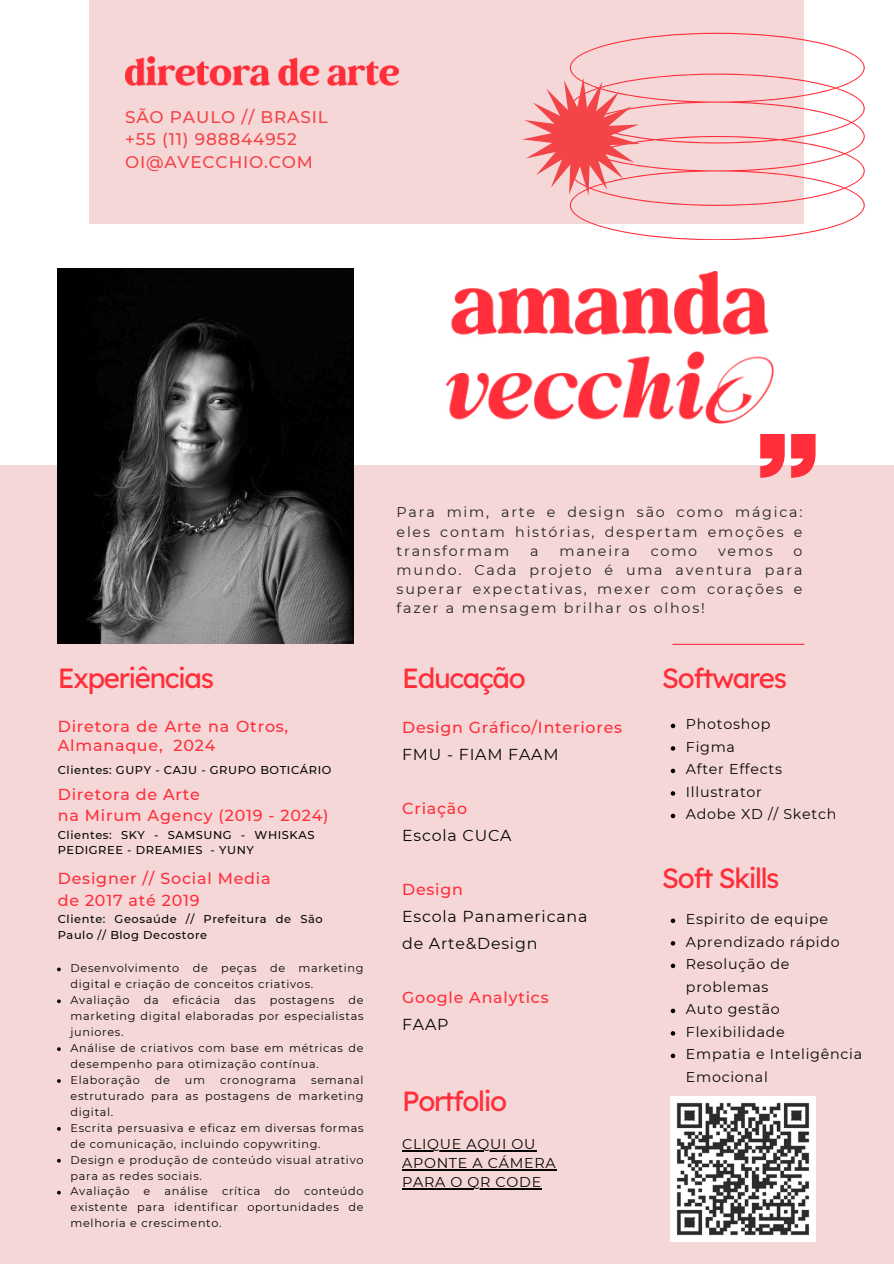
<style>
.page{position:relative;width:894px;height:1264px;background:#fff}
.page>*{position:absolute;margin:0;border:0;box-sizing:border-box;transform-origin:0 0}
.t1{font:27.75px "Lexend Deca";letter-spacing:-.05em;color:#ff2e3a}
.t2{font:500 16.8px/22.6px "Montserrat";letter-spacing:.05em;color:#f34448}
.t3{font:500 15.9px/27px "Montserrat";letter-spacing:.05em;color:#ff2e3a}
.t4{font:15.9px/27px "Montserrat";letter-spacing:.05em;color:#050505}
.t5{font:14.25px/19.2px "Montserrat";letter-spacing:.125em;color:#242424;text-align:justify}
.t6{font:14.25px/22.5px "Montserrat";letter-spacing:.05em;color:#050505}
.t7{font:500 11.4px/15.1px "Montserrat";letter-spacing:.05em;color:#050505}
.t8{font:11.25px/15.9px "Montserrat";letter-spacing:.06em;color:#050505}
.s1{font-weight:400;color:#050505}
.s2{font-weight:500;color:#ff2e3a}
</style>
<div class="page">
<div style="left:0;top:465px;width:893px;height:798px;background:#f5d7d7"></div>
<div style="left:89px;top:0;width:715px;height:223px;background:#f5d7d7"></div>
<svg style="left:569px;top:33px;width:295px;height:207px"></svg>
<svg style="left:760px;top:434px;width:55px;height:44px"></svg>
<svg style="left:522px;top:78px;width:117px;height:117px"></svg>
<img style="left:446px;top:272px;width:327px;height:152px">
<hr style="left:672px;top:643px;width:132px;height:2px;background:#ff2e3a">
<img style="left:670px;top:1096px;width:145px;height:145px">
<img style="left:58px;top:268px;width:296px;height:376px">
<img style="left:125px;top:56px;width:273px;height:30px">
<svg style="left:670px;top:918px;width:5px;height:5px"></svg>
<svg style="left:670px;top:941px;width:5px;height:4px"></svg>
<svg style="left:670px;top:963px;width:5px;height:5px"></svg>
<svg style="left:670px;top:1008px;width:5px;height:5px"></svg>
<svg style="left:670px;top:1031px;width:5px;height:4px"></svg>
<svg style="left:670px;top:1053px;width:5px;height:5px"></svg>
<svg style="left:57px;top:967px;width:4px;height:4px"></svg>
<svg style="left:57px;top:999px;width:4px;height:4px"></svg>
<svg style="left:57px;top:1047px;width:4px;height:4px"></svg>
<svg style="left:57px;top:1079px;width:4px;height:3px"></svg>
<svg style="left:57px;top:1127px;width:4px;height:3px"></svg>
<svg style="left:57px;top:1158px;width:4px;height:4px"></svg>
<svg style="left:57px;top:1190px;width:4px;height:4px"></svg>
<svg style="left:670px;top:723px;width:5px;height:5px"></svg>
<svg style="left:670px;top:746px;width:5px;height:4px"></svg>
<svg style="left:670px;top:768px;width:5px;height:5px"></svg>
<svg style="left:670px;top:791px;width:5px;height:4px"></svg>
<svg style="left:670px;top:813px;width:5px;height:5px"></svg>
<hr style="left:402px;top:1150px;width:134px;height:1px;background:#050505">
<hr style="left:402px;top:1169px;width:154px;height:1px;background:#050505">
<hr style="left:402px;top:1188px;width:140px;height:1px;background:#050505">
<p class="t2" style="left:125px;top:105px;width:204px">SÃO PAULO // BRASIL +55 (11) 988844952<br>OI@AVECCHIO.COM</p>
<h1 class="t5" style="left:396px;top:502px;width:407px">Para mim, arte e design são como mágica: eles contam histórias, despertam emoções e transformam</h1>
<h1 class="t5" style="left:530px;top:541px;width:10px">a</h1>
<h1 class="t5" style="left:559px;top:541px;width:72px">maneira</h1>
<h1 class="t5" style="left:650px;top:541px;width:48px">como</h1>
<h1 class="t5" style="left:718px;top:541px;width:56px">vemos</h1>
<h1 class="t5" style="left:396px;top:541px;width:407px;text-indent:397px">o mundo. Cada projeto é uma aventura para superar expectativas, mexer com corações e fazer a mensagem brilhar os olhos!</h1>
<h3 class="t1" style="left:58px;top:660px;width:158px">Experiências</h3>
<p class="t1" style="left:402px;top:660px;width:125px">Educação</p>
<h3 class="t3" style="left:402px;top:713px;width:221px">Design Gráfico/Interiores<br><span class="s1">FMU - FIAM FAAM</span></h3>
<p class="t3" style="left:58px;top:716px;width:232px;line-height:19.2px">Diretora de Arte na Otros,<br>Almanaque, 2024</p>
<p class="t7" style="left:58px;top:762px;width:275px">Clientes: GUPY - CAJU - GRUPO BOTICÁRIO</p>
<p class="t3" style="left:58px;top:783px;width:272px;line-height:21.3px">Diretora de Arte<br>na Mirum Agency (2019 - 2024)</p>
<p class="t7" style="left:58px;top:827px;width:258px">Clientes: SKY - SAMSUNG - WHISKAS<br>PEDIGREE - DREAMIES - YUNY</p>
<p class="t3" style="left:58px;top:868px;width:214px;line-height:21.3px">Designer // Social Media de 2017 até 2019</p>
<p class="t7" style="left:58px;top:911px;width:266px">Cliente: Geosaúde // Prefeitura de São<br>Paulo // Blog Decostore</p>
<p class="t8" style="left:70px;top:960px;width:294px">Desenvolvimento de peças de marketing digital e criação de conceitos criativos.</p>
<p class="t8" style="left:70px;top:992px;width:60px">Avaliação</p>
<p class="t8" style="left:144px;top:992px;width:16px">da</p>
<p class="t8" style="left:173px;top:992px;width:49px">eficácia</p>
<p class="t8" style="left:234px;top:992px;width:23px">das</p>
<p class="t8" style="left:270px;top:992px;width:66px">postagens</p>
<p class="t8" style="left:70px;top:992px;width:294px;text-align:justify;text-indent:278px">de marketing digital elaboradas por especialistas juniores.</p>
<p class="t8" style="left:70px;top:1039px;width:294px">Análise de criativos com base em métricas de desempenho para otimização contínua.</p>
<p class="t8" style="left:70px;top:1071px;width:71px">Elaboração</p>
<p class="t8" style="left:155px;top:1071px;width:17px">de</p>
<p class="t8" style="left:185px;top:1071px;width:22px">um</p>
<p class="t8" style="left:220px;top:1071px;width:78px">cronograma</p>
<p class="t8" style="left:70px;top:1071px;width:294px;text-align:justify;text-indent:241px">semanal estruturado para as postagens de marketing digital.</p>
<h4 class="t8" style="left:70px;top:1119px;width:294px">Escrita persuasiva e eficaz em diversas formas de comunicação, incluindo copywriting.</h4>
<p class="t8" style="left:70px;top:1151px;width:294px">Design e produção de conteúdo visual atrativo para as redes sociais.</p>
<p class="t8" style="left:70px;top:1183px;width:60px">Avaliação</p>
<p class="t8" style="left:144px;top:1183px;width:8px">e</p>
<p class="t8" style="left:164px;top:1183px;width:45px">análise</p>
<p class="t8" style="left:222px;top:1183px;width:40px">crítica</p>
<p class="t8" style="left:274px;top:1183px;width:17px">do</p>
<p class="t8" style="left:70px;top:1183px;width:294px;text-align:justify;text-indent:233px">conteúdo existente para identificar oportunidades de melhoria e crescimento.</p>
<p class="t4" style="left:402px;top:794px;width:111px"><span class="s2">Criação<br></span>Escola CUCA</p>
<h3 class="t3" style="left:402px;top:875px;width:62px">Design</h3>
<p class="t4" style="left:402px;top:902px;width:187px">Escola Panamericana</p>
<p class="t4" style="left:402px;top:929px;width:137px">de Arte&amp;Design</p>
<p class="t3" style="left:402px;top:983px;width:148px">Google Analytics<br><span class="s1">FAAP</span></p>
<p class="t1" style="left:402px;top:1082px;width:107px">Portfolio</p>
<p class="t6" style="left:402px;top:1134px;width:155px;line-height:19.2px">CLIQUE AQUI OU<br>APONTE A CÁMERA</p>
<p class="t6" style="left:402px;top:1171px;width:141px">PARA O QR CODE</p>
<p class="t1" style="left:661px;top:660px;width:127px">Softwares</p>
<p class="t6" style="left:685px;top:713px;width:86px">Photoshop</p>
<p class="t6" style="left:685px;top:735px;width:50px">Figma</p>
<p class="t6" style="left:685px;top:758px;width:97px">After Effects</p>
<p class="t6" style="left:685px;top:780px;width:77px">Illustrator</p>
<h1 class="t6" style="left:685px;top:803px;width:152px">Adobe XD // Sketch</h1>
<p class="t1" style="left:661px;top:860px;width:119px">Soft Skills</p>
<p class="t6" style="left:685px;top:907px;width:143px">Espirito de equipe</p>
<p class="t6" style="left:685px;top:930px;width:155px">Aprendizado rápido</p>
<p class="t6" style="left:685px;top:952px;width:105px">Resolução de problemas</p>
<h6 class="t6" style="left:685px;top:997px;width:95px">Auto gestão</h6>
<h1 class="t6" style="left:685px;top:1020px;width:100px">Flexibilidade</h1>
<h1 class="t6" style="left:685px;top:1042px;width:177px">Empatia e Inteligência<br>Emocional</h1>
</div>
